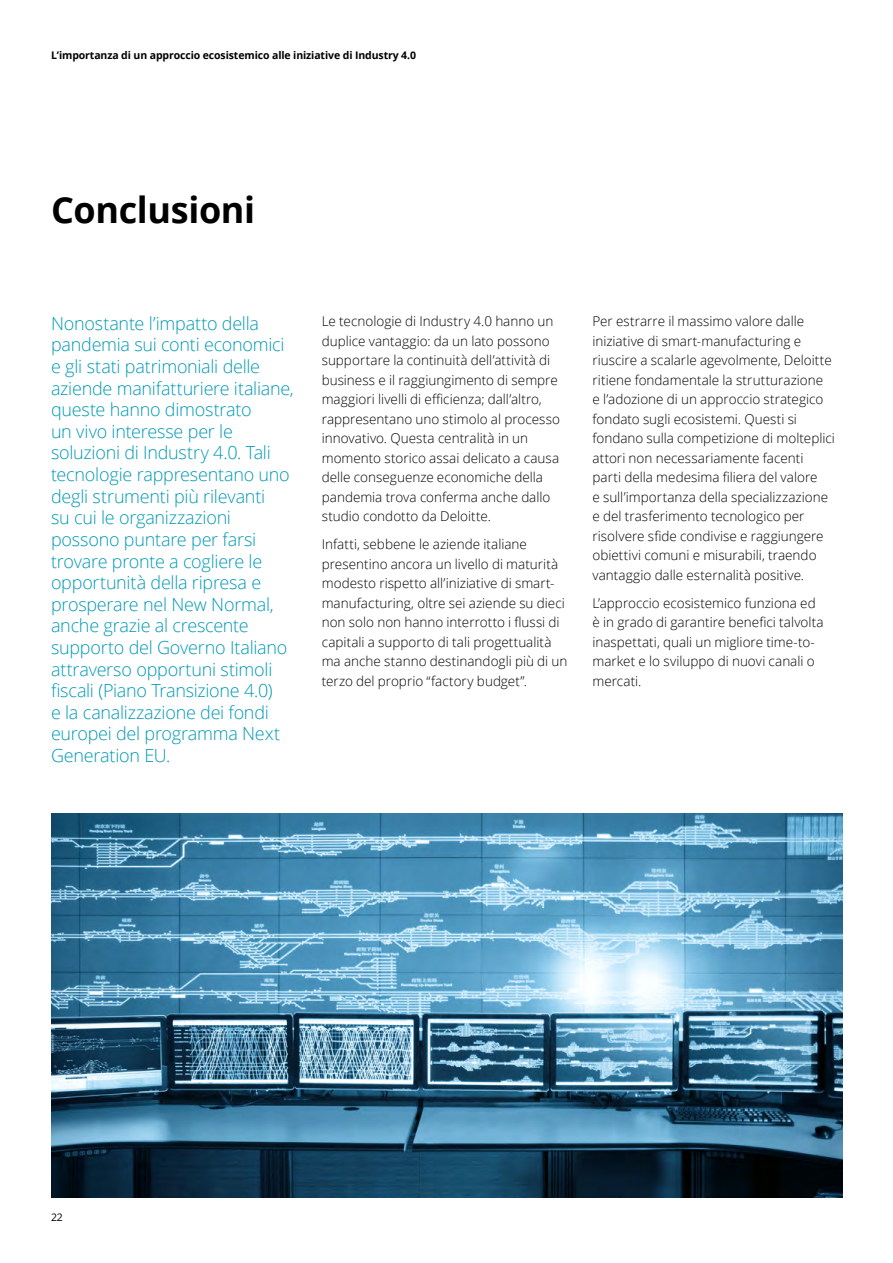
<style>
.page{position:relative;width:893px;height:1263px;background:#fff}
.page>*{position:absolute;margin:0;border:0;box-sizing:border-box;transform-origin:0 0}
.t1{font:700 36px "Open Sans";letter-spacing:-.01em;color:#000}
.t2{font:300 18px/21.6px "Open Sans";letter-spacing:-.015em;color:#0099b3}
.t3{font:300 13.5px/19.5px "Open Sans";color:#000}
.t4{font:700 10.5px "Open Sans";letter-spacing:-.01em;color:#000}
.t5{font:10.5px "Open Sans";color:#000}
</style>
<div class="page">
<img style="left:51px;top:814px;width:791px;height:383px">
<p class="t4" style="left:51px;top:48px;width:367px">L’importanza di un approccio ecosistemico alle iniziative di Industry 4.0</p>
<h1 class="t1" style="left:51px;top:184px;width:206px">Conclusioni</h1>
<p class="t2" style="left:51px;top:312px;width:244px">Nonostante l’impatto della pandemia sui conti economici e gli stati patrimoniali delle aziende manifatturiere italiane, queste hanno dimostrato<br>un vivo interesse per le soluzioni di Industry 4.0. Tali tecnologie rappresentano uno degli strumenti più rilevanti<br>su cui le organizzazioni possono puntare per farsi trovare pronte a cogliere le opportunità della ripresa e prosperare nel New Normal, anche grazie al crescente supporto del Governo Italiano attraverso opportuni stimoli fiscali (Piano Transizione 4.0)<br>e la canalizzazione dei fondi europei del programma Next<br>Generation EU.</p>
<p class="t3" style="left:322px;top:311px;width:240px">Le tecnologie di Industry 4.0 hanno un duplice vantaggio: da un lato possono supportare la continuità dell’attività di business e il raggiungimento di sempre maggiori livelli di efficienza; dall’altro, rappresentano uno stimolo al processo innovativo. Questa centralità in un momento storico assai delicato a causa delle conseguenze economiche della pandemia trova conferma anche dallo studio condotto da Deloitte.</p>
<p class="t3" style="left:322px;top:534px;width:247px">Infatti, sebbene le aziende italiane presentino ancora un livello di maturità modesto rispetto all’iniziative di smart&shy;manufacturing, oltre sei aziende su dieci non solo non hanno interrotto i flussi di capitali a supporto di tali progettualità ma anche stanno destinandogli più di un terzo del proprio “factory budget”.</p>
<p class="t3" style="left:592px;top:311px;width:244px">Per estrarre il massimo valore dalle iniziative di smart-manufacturing e riuscire a scalarle agevolmente, Deloitte ritiene fondamentale la strutturazione<br>e l’adozione di un approccio strategico fondato sugli ecosistemi. Questi si fondano sulla competizione di molteplici attori non necessariamente facenti parti della medesima filiera del valore<br>e sull’importanza della specializzazione e del trasferimento tecnologico per risolvere sfide condivise e raggiungere obiettivi comuni e misurabili, traendo vantaggio dalle esternalità positive.</p>
<p class="t3" style="left:592px;top:593px;width:233px">L’approccio ecosistemico funziona ed è in grado di garantire benefici talvolta inaspettati, quali un migliore time-to&shy;market e lo sviluppo di nuovi canali o mercati.</p>
<p class="t5" style="left:51px;top:1210px;width:13px">22</p>
</div>
